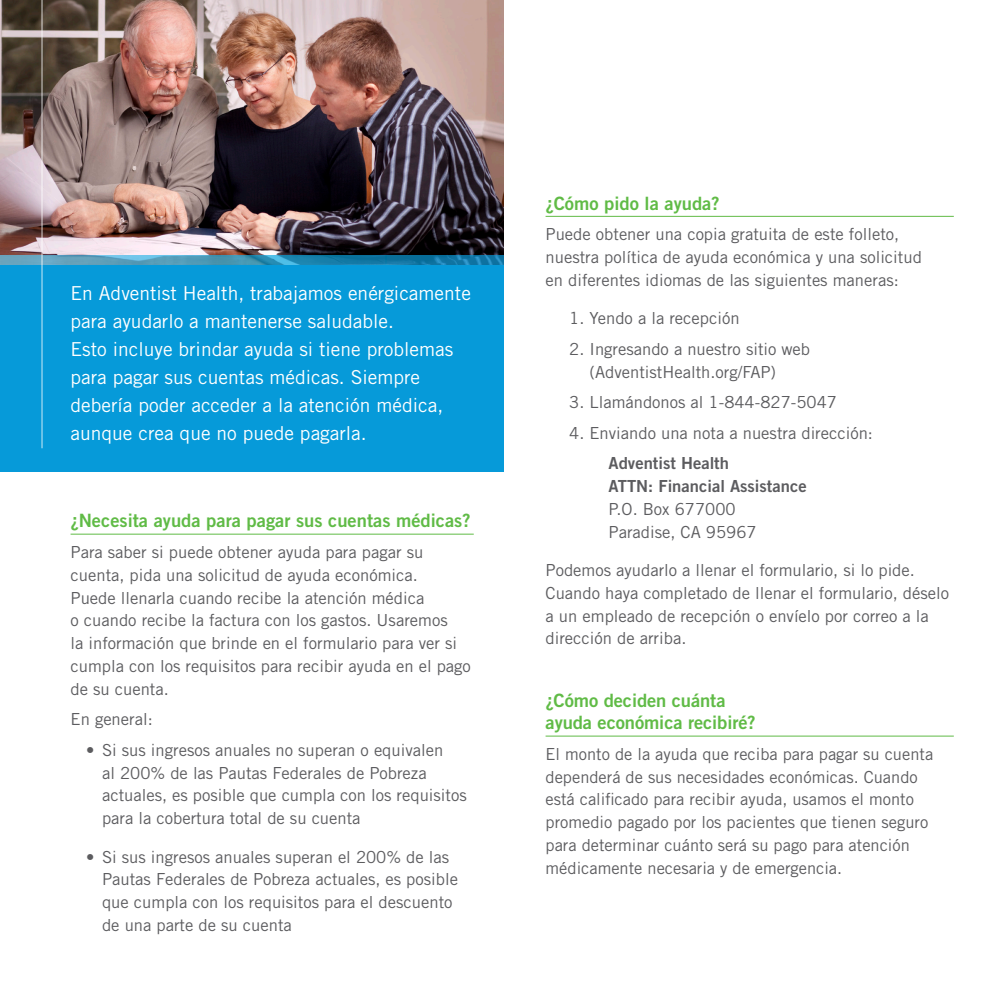
<style>
.page{position:relative;width:1008px;height:1008px;background:#fff}
.page>*{position:absolute;margin:0;border:0;box-sizing:border-box;transform-origin:0 0}
.t1{font:19.25px/28px "Trade Gothic LT Std";color:#fff}
.t2{font:18.38px/22.8px "Trade Gothic LT Std Bd 2";color:#60bb46}
.t3{font:16.62px/22.8px "Trade Gothic LT Std";color:#5c5c5f}
.t4{font:16.62px "Trade Gothic LT Std Bd 2";color:#5c5c5f}
</style>
<div class="page">
<div style="left:0;top:262px;width:503px;height:210px;background:#069ad9"></div>
<hr style="left:71px;top:534px;width:403px;height:1px;background:#60bb46">
<hr style="left:546px;top:216px;width:408px;height:1px;background:#60bb46">
<hr style="left:546px;top:736px;width:408px;height:1px;background:#60bb46">
<img style="left:0;top:0;width:503px;height:256px">
<svg style="left:0;top:256px;width:503px;height:9px;background:#3a8fb3"></svg>
<hr style="left:42px;top:0;width:1px;height:448px;background:#fff">
<p class="t1" style="left:71px;top:279px;width:402px">En Adventist Health, trabajamos enérgicamente para ayudarlo a mantenerse saludable.<br>Esto incluye brindar ayuda si tiene problemas para pagar sus cuentas médicas. Siempre debería poder acceder a la atención médica, aunque crea que no puede pagarla.</p>
<p class="t2" style="left:71px;top:509px;width:402px">¿Necesita ayuda para pagar sus cuentas médicas?</p>
<p class="t3" style="left:71px;top:541px;width:402px">Para saber si puede obtener ayuda para pagar su cuenta, pida una solicitud de ayuda económica.<br>Puede llenarla cuando recibe la atención médica<br>o cuando recibe la factura con los gastos. Usaremos<br>la información que brinde en el formulario para ver si cumpla con los requisitos para recibir ayuda en el pago de su cuenta.</p>
<p class="t3" style="left:71px;top:708px;width:84px">En general:</p>
<p class="t3" style="left:102px;top:738px;width:366px;text-indent:-16px">• Si sus ingresos anuales no superan o equivalen<br>al 200% de las Pautas Federales de Pobreza actuales, es posible que cumpla con los requisitos para la cobertura total de su cuenta</p>
<p class="t3" style="left:102px;top:845px;width:357px;text-indent:-16px">• Si sus ingresos anuales superan el 200% de las Pautas Federales de Pobreza actuales, es posible que cumpla con los requisitos para el descuento de una parte de su cuenta</p>
<p class="t2" style="left:546px;top:191px;width:176px">¿Cómo pido la ayuda?</p>
<p class="t3" style="left:546px;top:223px;width:378px">Puede obtener una copia gratuita de este folleto, nuestra política de ayuda económica y una solicitud en diferentes idiomas de las siguientes maneras:</p>
<p class="t3" style="left:569px;top:307px;width:172px">1. Yendo a la recepción</p>
<p class="t3" style="left:590px;top:337px;width:222px;text-indent:-20px">2. Ingresando a nuestro sitio web (AdventistHealth.org/FAP)</p>
<p class="t3" style="left:569px;top:391px;width:269px">3. Llamándonos al 1-844-827-5047</p>
<p class="t3" style="left:569px;top:421px;width:305px">4. Enviando una nota a nuestra dirección:</p>
<p class="t4" style="left:609px;top:453px;width:122px">Adventist Health</p>
<p class="t4" style="left:609px;top:476px;width:200px">ATTN: Financial Assistance</p>
<p class="t3" style="left:609px;top:497px;width:129px">P.O. Box 677000</p>
<p class="t3" style="left:609px;top:520px;width:150px">Paradise, CA 95967</p>
<p class="t3" style="left:546px;top:559px;width:405px">Podemos ayudarlo a llenar el formulario, si lo pide.<br>Cuando haya completado de llenar el formulario, déselo a un empleado de recepción o envíelo por correo a la dirección de arriba.</p>
<p class="t2" style="left:546px;top:688px;width:212px">¿Cómo deciden cuánta ayuda económica recibiré?</p>
<p class="t3" style="left:546px;top:742px;width:389px">El monto de la ayuda que reciba para pagar su cuenta dependerá de sus necesidades económicas. Cuando está calificado para recibir ayuda, usamos el monto promedio pagado por los pacientes que tienen seguro para determinar cuánto será su pago para atención médicamente necesaria y de emergencia.</p>
</div>
